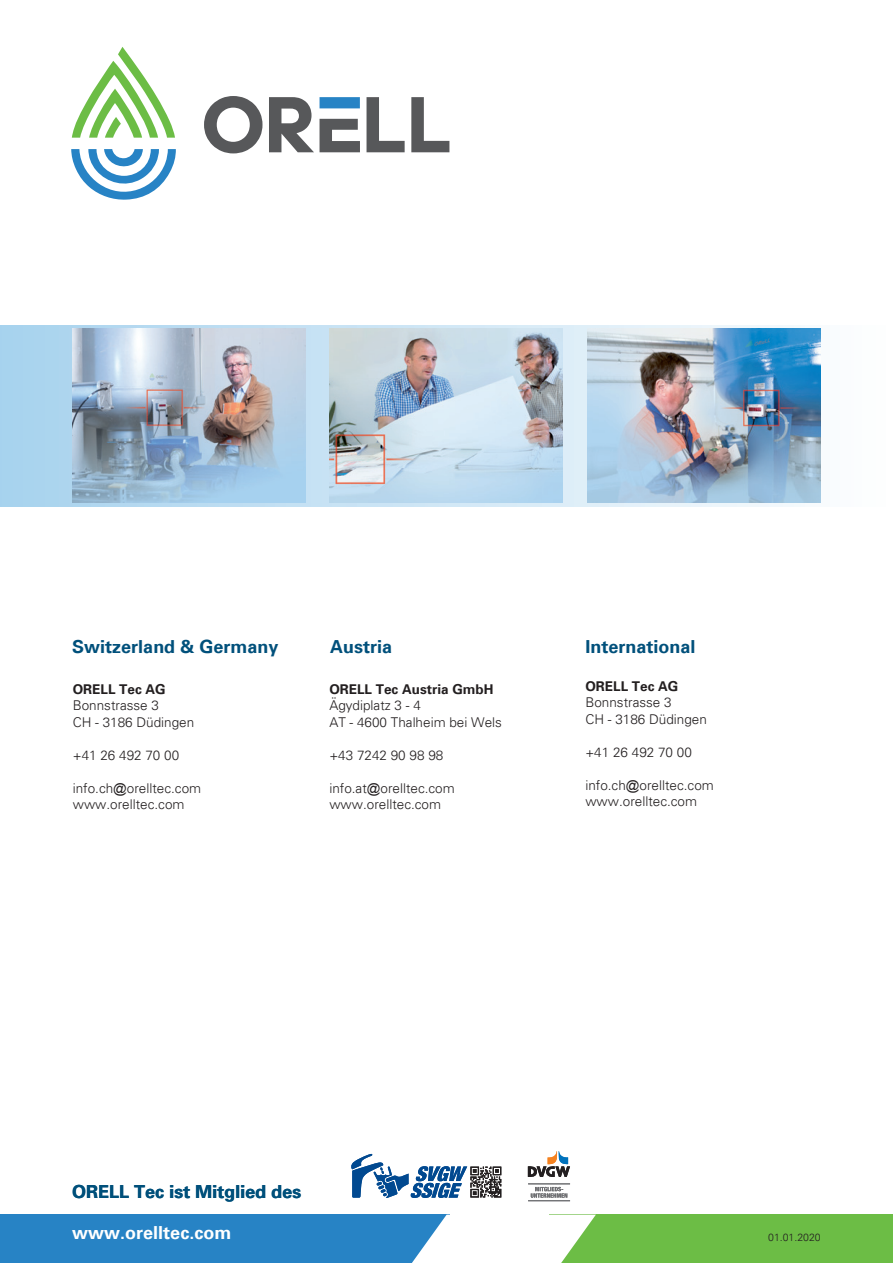
<style>
.page{position:relative;width:893px;height:1263px;background:#fff}
.page>*{position:absolute;margin:0;border:0;box-sizing:border-box;transform-origin:0 0}
.t1{font:700 18px "Univers LT";color:#00507b}
.t2{font:700 18px "Univers LT";color:#fff}
.t3{font:300 13.5px/16.5px "Univers LT";color:#231f20}
.t4{font:700 13.5px "Univers LT";color:#231f20}
.t5{font:300 10.5px "Univers LT";color:#231f20}
.s1{font-family:"Arial";font-weight:400}
</style>
<div class="page">
<div style="left:0;top:325px;width:893px;height:181px;background:linear-gradient(to right,#a7d2ee,#fdfdfe)"></div>
<svg style="left:72px;top:47px;width:103px;height:91px"></svg>
<svg style="left:71px;top:149px;width:105px;height:51px"></svg>
<svg style="left:204px;top:96px;width:245px;height:57px"></svg>
<div style="left:550px;top:1214px;width:343px;height:49px;background:#6cbd45"></div>
<div style="left:0;top:1214px;width:450px;height:49px;background:#2783c5"></div>
<svg style="left:412px;top:1214px;width:184px;height:49px"></svg>
<img style="left:72px;top:329px;width:233px;height:174px">
<img style="left:588px;top:329px;width:232px;height:174px">
<img style="left:330px;top:328px;width:233px;height:175px">
<svg style="left:531px;top:1187px;width:36px;height:11px"></svg>
<svg style="left:528px;top:1151px;width:42px;height:26px"></svg>
<hr style="left:528px;top:1183px;width:42px;height:1px;background:#6c6d70">
<hr style="left:528px;top:1200px;width:42px;height:1px;background:#6c6d70">
<svg style="left:351px;top:1154px;width:150px;height:44px"></svg>
<h1 class="t1" style="left:72px;top:636px;width:208px">Switzerland &amp; Germany</h1>
<h1 class="t1" style="left:330px;top:636px;width:64px">Austria</h1>
<h1 class="t1" style="left:585px;top:636px;width:112px">International</h1>
<p class="t4" style="left:73px;top:681px;width:95px">ORELL Tec AG</p>
<p class="t3" style="left:73px;top:697px;width:123px">Bonnstrasse 3<br>CH - 3186 Düdingen</p>
<p class="t3" style="left:73px;top:747px;width:108px">+41 26 492 70 00</p>
<p class="t3" style="left:73px;top:780px;width:130px">info.ch<span class="s1">@</span>orelltec.com www.orelltec.com</p>
<p class="t4" style="left:585px;top:678px;width:95px">ORELL Tec AG</p>
<p class="t3" style="left:585px;top:694px;width:123px">Bonnstrasse 3<br>CH - 3186 Düdingen</p>
<p class="t3" style="left:585px;top:743px;width:108px">+41 26 492 70 00</p>
<p class="t3" style="left:585px;top:776px;width:130px">info.ch<span class="s1">@</span>orelltec.com www.orelltec.com</p>
<p class="t4" style="left:329px;top:681px;width:166px">ORELL Tec Austria GmbH</p>
<p class="t3" style="left:329px;top:697px;width:174px">Ägydiplatz 3 - 4<br>AT - 4600 Thalheim bei Wels</p>
<p class="t3" style="left:329px;top:747px;width:115px">+43 7242 90 98 98</p>
<p class="t3" style="left:329px;top:780px;width:127px">info.at<span class="s1">@</span>orelltec.com www.orelltec.com</p>
<h1 class="t1" style="left:72px;top:1181px;width:231px">ORELL Tec ist Mitglied des</h1>
<h1 class="t2" style="left:72px;top:1222px;width:161px">www.orelltec.com</h1>
<p class="t5" style="left:768px;top:1230px;width:54px">01.01.2020</p>
</div>
